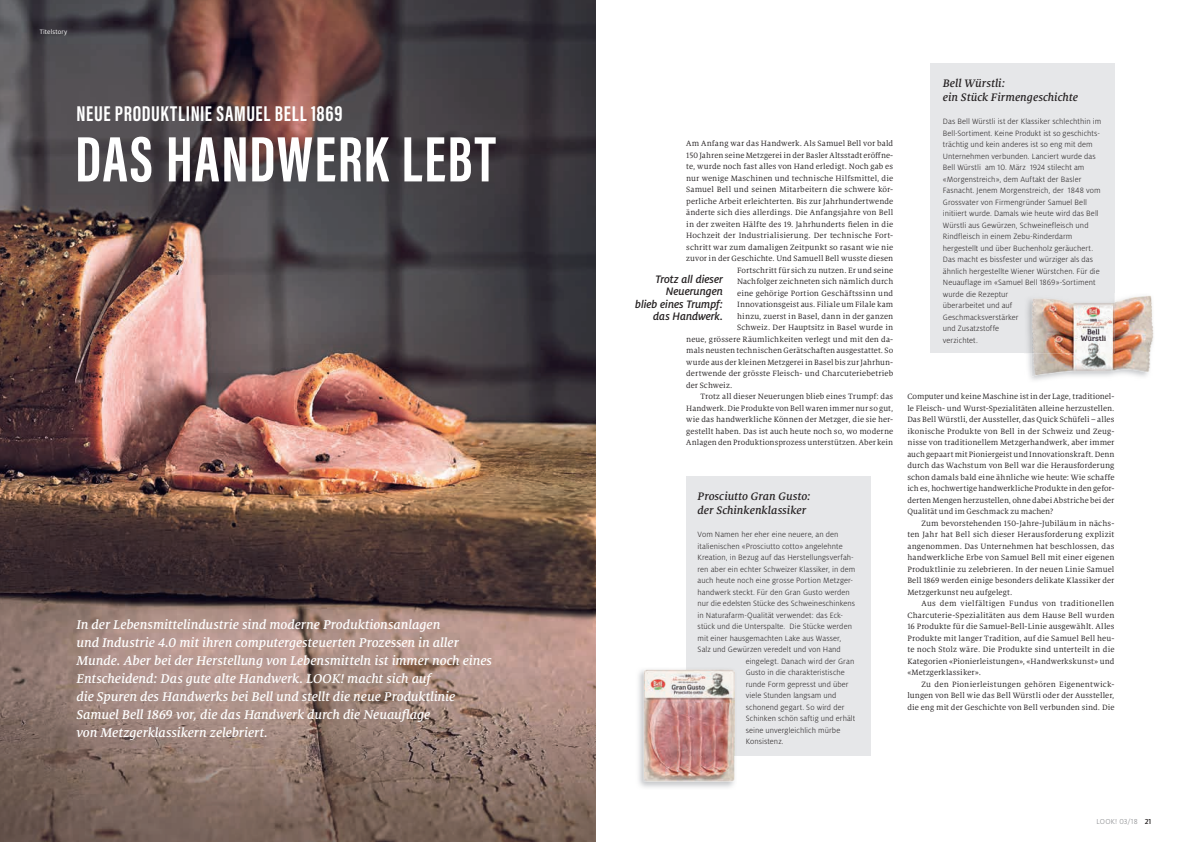
<style>
.page{position:relative;width:1191px;height:842px;background:#fff}
.page>*{position:absolute;margin:0;border:0;box-sizing:border-box;transform-origin:0 0}
.t1{font:700 66px "Acumin Pro Extra Cond";letter-spacing:.025em;color:#fff}
.t2{font:700 22px "Acumin Pro Extra Cond";letter-spacing:.03em;color:#fff}
.t3{font:italic 500 14px/18px "Milo Serif Pro";letter-spacing:-.005em;color:#fff}
.t4{font:italic 500 12px/14px "Milo Serif Pro";letter-spacing:-.005em;color:#231f20}
.t5{font:italic 500 12px/12.5px "Milo Pro";letter-spacing:-.01em;color:#231f20;text-align:right}
.t6{font:8.5px/11.5px "Milo Serif Pro";letter-spacing:.01em;color:#231f20;text-align:justify}
.t7{font:300 8.5px/11.5px "Milo Pro";letter-spacing:.005em;color:#231f20}
.t8{font:300 8px "Milo Pro";letter-spacing:.01em;color:#808285}
.t9{font:7px "Milo Pro";letter-spacing:.02em;color:#fff}
.s1{font-weight:500;color:#231f20}
</style>
<div class="page">
<img style="left:0;top:0;width:596px;height:842px">
<div style="left:686px;top:476px;width:184px;height:280px;background:#e6e7e9"></div>
<div style="left:930px;top:63px;width:184px;height:290px;background:#e6e7e9"></div>
<img style="left:638px;top:670px;width:97px;height:118px">
<img style="left:734px;top:670px;width:1px;height:86px">
<img style="left:644px;top:669px;width:90px;height:113px">
<img style="left:686px;top:669px;width:48px;height:87px">
<img style="left:1027px;top:293px;width:127px;height:87px">
<img style="left:1027px;top:293px;width:87px;height:60px">
<img style="left:1031px;top:295px;width:122px;height:82px">
<img style="left:1031px;top:295px;width:83px;height:58px">
<p class="t9" style="left:40px;top:28px;width:29px">Titelstory</p>
<h2 class="t2" style="left:77px;top:100px;width:267px">NEUE PRODUKTLINIE SAMUEL BELL 1869</h2>
<h1 class="t1" style="left:75px;top:119px;width:422px">DAS HANDWERK LEBT</h1>
<p class="t3" style="left:77px;top:616px;width:417px">In der Lebensmittelindustrie sind moderne Produktionsanlagen<br>und Industrie 4.0 mit ihren computergesteuerten Prozessen in aller Munde. Aber bei der Herstellung von Lebensmitteln ist immer noch eines Entscheidend: Das gute alte Handwerk. LOOK! macht sich auf<br>die Spuren des Handwerks bei Bell und stellt die neue Produktlinie Samuel Bell 1869 vor, die das Handwerk durch die Neuauflage<br>von Metzgerklassikern zelebriert.</p>
<p class="t6" style="left:686px;top:138px;width:208px">Am Anfang war das Handwerk. Als Samuel Bell vor bald</p>
<p class="t6" style="left:686px;top:149px;width:208px">150 Jahren seine Metzgerei in der Basler Altsstadt eröffne-</p>
<p class="t6" style="left:686px;top:161px;width:208px">te, wurde noch fast alles von Hand erledigt. Noch gab es</p>
<p class="t6" style="left:686px;top:172px;width:208px">nur wenige Maschinen und technische Hilfsmittel, die</p>
<p class="t6" style="left:686px;top:184px;width:208px">Samuel Bell und seinen Mitarbeitern die schwere kör-</p>
<p class="t6" style="left:686px;top:195px;width:208px">perliche Arbeit erleichterten. Bis zur Jahrhundertwende</p>
<p class="t6" style="left:686px;top:207px;width:208px">änderte sich dies allerdings. Die Anfangsjahre von Bell</p>
<p class="t6" style="left:686px;top:218px;width:208px">in der zweiten Hälfte des 19. Jahrhunderts fielen in die</p>
<p class="t6" style="left:686px;top:230px;width:208px">Hochzeit der Industrialisierung. Der technische Fort-</p>
<p class="t6" style="left:686px;top:241px;width:208px">schritt war zum damaligen Zeitpunkt so rasant wie nie</p>
<p class="t6" style="left:686px;top:253px;width:208px">zuvor in der Geschichte. Und Samuell Bell wusste diesen</p>
<p class="t6" style="left:737px;top:264px;width:157px">Fortschritt für sich zu nutzen. Er und seine</p>
<p class="t6" style="left:737px;top:276px;width:158px">Nachfolger zeichneten sich nämlich durch</p>
<p class="t6" style="left:737px;top:287px;width:157px">eine gehörige Portion Geschäftssinn und</p>
<p class="t6" style="left:737px;top:299px;width:158px">Innovationsgeist aus. Filiale um Filale kam</p>
<p class="t6" style="left:737px;top:310px;width:157px">hinzu, zuerst in Basel, dann in der ganzen</p>
<p class="t6" style="left:737px;top:322px;width:157px">Schweiz. Der Hauptsitz in Basel wurde in</p>
<p class="t6" style="left:686px;top:333px;width:208px">neue, grössere Räumlichkeiten verlegt und mit den da-</p>
<p class="t6" style="left:686px;top:345px;width:208px">mals neusten technischen Gerätschaften ausgestattet. So</p>
<p class="t6" style="left:686px;top:356px;width:208px">wurde aus der kleinen Metzgerei in Basel bis zur Jahrhun-</p>
<p class="t6" style="left:686px;top:368px;width:208px">dertwende der grösste Fleisch- und Charcuteriebetrieb</p>
<p class="t6" style="left:686px;top:379px;width:48px">der Schweiz.</p>
<p class="t6" style="left:700px;top:391px;width:194px">Trotz all dieser Neuerungen blieb eines Trumpf: das</p>
<p class="t6" style="left:686px;top:402px;width:208px">Handwerk. Die Produkte von Bell waren immer nur so gut,</p>
<p class="t6" style="left:686px;top:414px;width:208px">wie das handwerkliche Können der Metzger, die sie her-</p>
<p class="t6" style="left:686px;top:425px;width:208px">gestellt haben. Das ist auch heute noch so, wo moderne</p>
<p class="t6" style="left:686px;top:437px;width:208px">Anlagen den Produktionsprozess unterstützen. Aber kein</p>
<h3 class="t5" style="left:635px;top:273px;width:89px">Trotz all dieser<br>Neuerungen<br>blieb eines Trumpf: das Handwerk.</h3>
<h3 class="t4" style="left:697px;top:489px;width:114px">Prosciutto Gran Gusto: der Schinkenklassiker</h3>
<p class="t7" style="left:697px;top:529px;width:142px">Vom Namen her eher eine neuere, an den</p>
<p class="t7" style="left:697px;top:540px;width:147px">italienischen «Prosciutto cotto» angelehnte</p>
<p class="t7" style="left:697px;top:552px;width:158px">Kreation, in Bezug auf das Herstellungsverfah-</p>
<p class="t7" style="left:697px;top:563px;width:159px">ren aber ein echter Schweizer Klassiker, in dem</p>
<p class="t7" style="left:697px;top:575px;width:157px">auch heute noch eine grosse Portion Metzger-</p>
<p class="t7" style="left:697px;top:586px;width:154px">handwerk steckt. Für den Gran Gusto werden</p>
<p class="t7" style="left:697px;top:598px;width:159px">nur die edelsten Stücke des Schweineschinkens</p>
<p class="t7" style="left:697px;top:609px;width:147px">in Naturafarm-Qualität verwendet: das Eck-</p>
<p class="t7" style="left:697px;top:621px;width:156px">stück und die Unterspalte. Die Stücke werden</p>
<p class="t7" style="left:697px;top:632px;width:145px">mit einer hausgemachten Lake aus Wasser,</p>
<p class="t7" style="left:697px;top:644px;width:145px">Salz und Gewürzen veredelt und von Hand</p>
<p class="t7" style="left:745px;top:655px;width:110px">eingelegt. Danach wird der Gran</p>
<p class="t7" style="left:745px;top:667px;width:101px">Gusto in die charakteristische</p>
<p class="t7" style="left:745px;top:678px;width:104px">runde Form gepresst und über</p>
<p class="t7" style="left:745px;top:690px;width:92px">viele Stunden langsam und</p>
<p class="t7" style="left:745px;top:701px;width:100px">schonend gegart. So wird der</p>
<p class="t7" style="left:745px;top:713px;width:111px">Schinken schön saftig und erhält</p>
<p class="t7" style="left:745px;top:724px;width:96px">seine unvergleichlich mürbe</p>
<p class="t7" style="left:745px;top:736px;width:39px">Konsistenz.</p>
<h3 class="t4" style="left:943px;top:77px;width:137px">Bell Würstli:<br>ein Stück Firmengeschichte</h3>
<p class="t7" style="left:943px;top:116px;width:160px">Das Bell Würstli ist der Klassiker schlechthin im Bell-Sortiment. Keine Produkt ist so geschichts&shy;trächtig und kein anderes ist so eng mit dem Unternehmen verbunden. Lanciert wurde das Bell Würstli am 10. März 1924 stilecht am «Morgenstreich», dem Auftakt der Basler Fasnacht. Jenem Morgenstreich, der 1848 vom Grossvater von Firmengründer Samuel Bell initiiert wurde. Damals wie heute wird das Bell Würstli aus Gewürzen, Schweinefleisch und Rindfleisch in einem Zebu-Rinderdarm hergestellt und über Buchenholz geräuchert.<br>Das macht es bissfester und würziger als das ähnlich hergestellte Wiener Würstchen. Für die Neuauflage im «Samuel Bell 1869»-Sortiment wurde die Rezeptur<br>überarbeitet und auf<br>Geschmacksverstärker<br>und Zusatzstoffe<br>verzichtet.</p>
<p class="t6" style="left:907px;top:391px;width:208px">Computer und keine Maschine ist in der Lage, traditionel&shy;le Fleisch- und Wurst-Spezialitäten alleine herzustellen.<br>Das Bell Würstli, der Aussteller, das Quick Schüfeli – alles ikonische Produkte von Bell in der Schweiz und Zeug&shy;nisse von traditionellem Metzgerhandwerk, aber immer auch gepaart mit Pioniergeist und Innovationskraft. Denn durch das Wachstum von Bell war die Herausforderung schon damals bald eine ähnliche wie heute: Wie schaffe ich es, hochwertige handwerkliche Produkte in den gefor&shy;derten Mengen herzustellen, ohne dabei Abstriche bei der Qualität und im Geschmack zu machen?</p>
<p class="t6" style="left:907px;top:517px;width:208px;text-indent:14px">Zum bevorstehenden 150-Jahre-Jubiläum in nächs&shy;ten Jahr hat Bell sich dieser Herausforderung explizit angenommen. Das Unternehmen hat beschlossen, das handwerkliche Erbe von Samuel Bell mit einer eigenen Produktlinie zu zelebrieren. In der neuen Linie Samuel Bell 1869 werden einige besonders delikate Klassiker der Metzgerkunst neu aufgelegt.</p>
<p class="t6" style="left:907px;top:598px;width:208px;text-indent:14px">Aus dem vielfältigen Fundus von traditionellen Charcuterie-Spezialitäten aus dem Hause Bell wurden 16 Produkte für die Samuel-Bell-Linie ausgewählt. Alles Produkte mit langer Tradition, auf die Samuel Bell heu&shy;te noch Stolz wäre. Die Produkte sind unterteilt in die Kategorien «Pionierleistungen», «Handwerkskunst» und «Metzgerklassiker».</p>
<p class="t6" style="left:907px;top:678px;width:208px;text-indent:14px">Zu den Pionierleistungen gehören Eigenentwick&shy;lungen von Bell wie das Bell Würstli oder der Aussteller, die eng mit der Geschichte von Bell verbunden sind. Die</p>
<p class="t8" style="left:1096px;top:817px;width:56px">LOOK! 03/18 <span class="s1">21</span></p>
</div>
